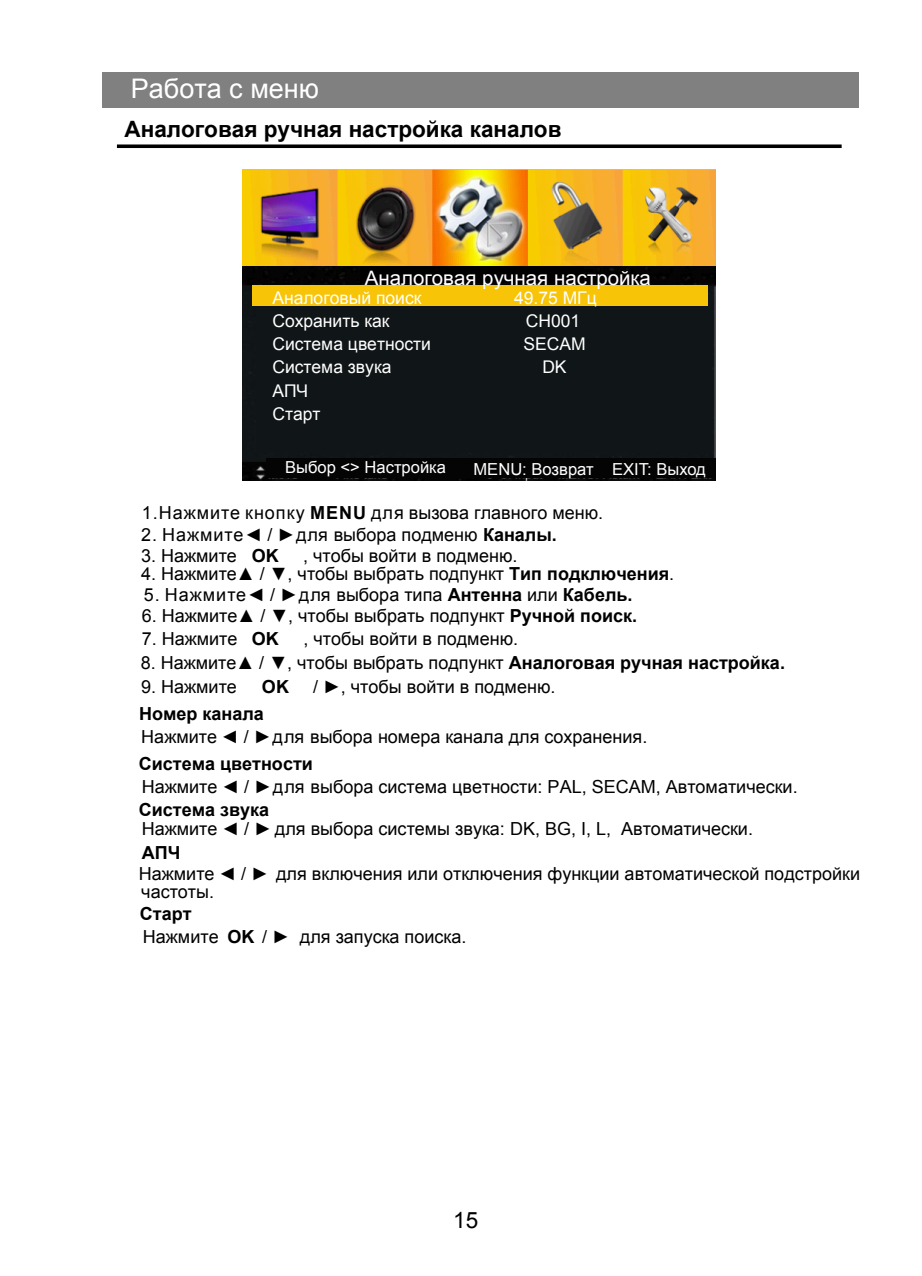
<style>
.page{position:relative;width:922px;height:1276px;background:#fff}
.page>*{position:absolute;margin:0;border:0;box-sizing:border-box;transform-origin:0 0}
.t1{font:27px "Arial";color:#fff}
.t2{font:700 22.5px "Arial";color:#000}
.t3{font:22.5px "Arial";color:#000}
.t4{font:20px "Arial";color:#fff}
.t5{font:18px "Arial";color:#000}
.t6{font:700 18px "Arial";color:#000}
.t7{font:17.5px/23.2px "Arial";color:#fff}
.t8{font:16.5px "Arial";color:#fff}
.s1{font-weight:700}
</style>
<div class="page">
<div style="left:102px;top:72px;width:756px;height:35px;background:#808080"></div>
<svg style="left:117px;top:144px;width:724px;height:4px;background:#1e1e1e"></svg>
<img style="left:243px;top:266px;width:472px;height:215px">
<div style="left:266px;top:458px;width:449px;height:20px;background:#040404"></div>
<div style="left:360px;top:262px;width:224px;height:20px;background:#000"></div>
<div style="left:256px;top:306px;width:455px;height:147px;background:#101517"></div>
<div style="left:252px;top:286px;width:455px;height:20px;background:#f8c408"></div>
<img style="left:243px;top:170px;width:472px;height:96px">
<h1 class="t1" style="left:131px;top:70px;width:190px">Работа с меню</h1>
<p class="t2" style="left:124px;top:113px;width:438px">Аналоговая ручная настройка каналов</p>
<p class="t4" style="left:364px;top:264px;width:288px">Аналоговая ручная настройка</p>
<p class="t7" style="left:272px;top:286px;width:151px">Аналоговый поиск</p>
<p class="t7" style="left:514px;top:286px;width:84px">49.75 МГц</p>
<p class="t7" style="left:272px;top:309px;width:119px">Сохранить как</p>
<p class="t7" style="left:525px;top:309px;width:56px">CH001</p>
<p class="t7" style="left:272px;top:332px;width:160px">Система цветности</p>
<p class="t7" style="left:523px;top:332px;width:64px">SECAM</p>
<p class="t7" style="left:272px;top:355px;width:121px">Система звука</p>
<p class="t7" style="left:542px;top:355px;width:26px">DK</p>
<p class="t7" style="left:272px;top:379px;width:50px">АПЧ<br>Старт</p>
<p class="t8" style="left:285px;top:456px;width:162px">Выбор &lt;&gt; Настройка</p>
<p class="t8" style="left:473px;top:458px;width:234px">MENU: Возврат EXIT: Выход</p>
<p class="t5" style="left:142px;top:501px;width:463px">1.Нажмите кнопку <span class="s1">MENU</span> для вызова главного меню.</p>
<p class="t5" style="left:141px;top:522px;width:417px">2. Нажмите◄ / ►для выбора подменю <span class="s1">Каналы.</span></p>
<p class="t5" style="left:141px;top:561px;width:534px">4. Нажмите▲ / ▼, чтобы выбрать подпункт <span class="s1">Тип подключения</span>.</p>
<p class="t5" style="left:141px;top:543px;width:139px">3. Нажмите <span class="s1">OK</span></p>
<p class="t5" style="left:303px;top:543px;width:216px">, чтобы войти в подменю.</p>
<p class="t5" style="left:144px;top:582px;width:490px">5. Нажмите◄ / ►для выбора типа <span class="s1">Антенна</span> или <span class="s1">Кабель.</span></p>
<p class="t5" style="left:142px;top:603px;width:497px">6. Нажмите▲ / ▼, чтобы выбрать подпункт <span class="s1">Ручной поиск.</span></p>
<p class="t5" style="left:142px;top:627px;width:97px">7. Нажмите</p>
<p class="t5" style="left:303px;top:627px;width:216px">, чтобы войти в подменю.</p>
<p class="t6" style="left:252px;top:626px;width:29px">OK</p>
<p class="t6" style="left:262px;top:674px;width:28px">OK</p>
<p class="t5" style="left:141px;top:650px;width:645px">8. Нажмите▲ / ▼, чтобы выбрать подпункт <span class="s1">Аналоговая ручная настройка.</span></p>
<p class="t5" style="left:141px;top:674px;width:97px">9. Нажмите</p>
<p class="t5" style="left:313px;top:674px;width:244px">/ ►, чтобы войти в подменю.</p>
<p class="t6" style="left:139px;top:701px;width:126px">Номер канала</p>
<p class="t5" style="left:141px;top:724px;width:507px">Нажмите ◄ / ►для выбора номера канала для сохранения.</p>
<p class="t6" style="left:139px;top:751px;width:175px">Система цветности</p>
<p class="t5" style="left:142px;top:774px;width:657px">Нажмите ◄ / ►для выбора система цветности: PAL, SECAM, Автоматически.</p>
<p class="t5" style="left:142px;top:816px;width:612px">Нажмите ◄ / ► для выбора системы звука: DK, BG, I, L, Автоматически.</p>
<p class="t6" style="left:139px;top:797px;width:132px">Система звука</p>
<p class="t6" style="left:142px;top:839px;width:40px">АПЧ</p>
<p class="t5" style="left:139px;top:861px;width:722px">Нажмите ◄ / ► для включения или отключения функции автоматической подстройки</p>
<p class="t5" style="left:141px;top:879px;width:74px">частоты.</p>
<p class="t6" style="left:140px;top:901px;width:53px">Старт</p>
<p class="t5" style="left:143px;top:924px;width:325px">Нажмите <span class="s1">OK</span> / ► для запуска поиска.</p>
<p class="t3" style="left:453px;top:1205px;width:27px">15</p>
</div>
